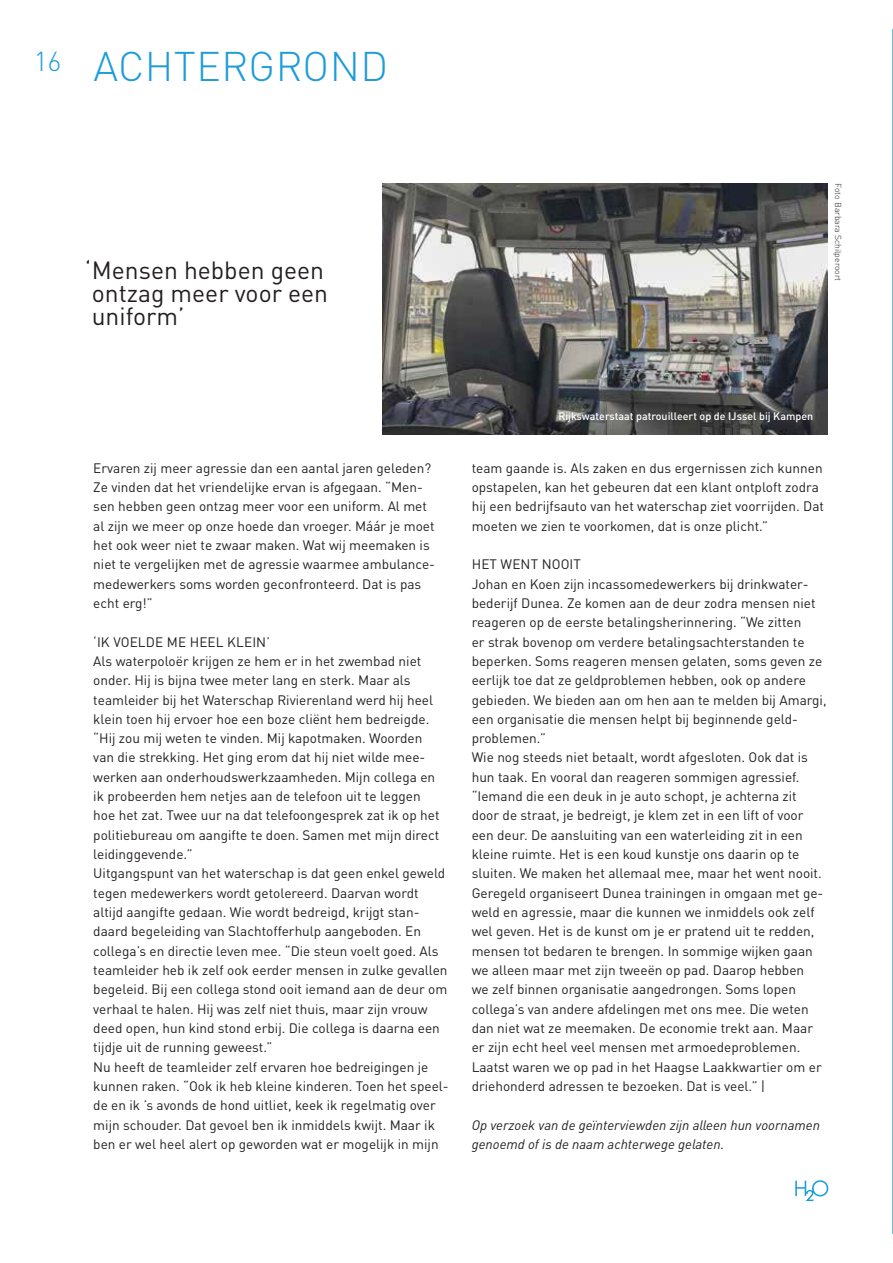
<style>
.page{position:relative;width:893px;height:1263px;background:#fff}
.page>*{position:absolute;margin:0;border:0;box-sizing:border-box;transform-origin:0 0}
.t1{font:300 40.95px "DIN Pro";letter-spacing:.01em;color:#1e9cd8}
.t2{font:24.6px/23px "DIN Pro";color:#231f20}
.t3{font:13.65px/19.4px "DIN Pro";color:#231f20}
.t4{font:italic 13.65px/19.4px "DIN Pro";color:#231f20}
.t5{font:500 10.8px "DIN Pro";color:#fff}
.t6{font:300 8.55px "DIN Pro";color:#231f20}
</style>
<div class="page">
<svg style="left:795px;top:1180px;width:33px;height:21px"></svg>
<img style="left:383px;top:183px;width:445px;height:252px">
<h1 class="t1" style="left:34px;top:43px;width:356px"><sup>16</sup> ACHTERGROND</h1>
<h2 class="t2" style="left:85px;top:262px;width:245px">‘Mensen hebben geen ontzag meer voor een uniform’</h2>
<p class="t6" style="left:843px;top:183px;width:100px;rotate:90deg">Foto Barbara Schilperoort</p>
<p class="t3" style="left:93px;top:460px;width:343px">Ervaren zij meer agressie dan een aantal jaren geleden?<br>Ze vinden dat het vriendelijke ervan is afgegaan. “Men&shy;sen hebben geen ontzag meer voor een uniform. Al met al zijn we meer op onze hoede dan vroeger. Máár je moet het ook weer niet te zwaar maken. Wat wij meemaken is niet te vergelijken met de agressie waarmee ambulance&shy;medewerkers soms worden geconfronteerd. Dat is pas echt erg!”</p>
<p class="t3" style="left:93px;top:634px;width:357px">‘IK VOELDE ME HEEL KLEIN’<br>Als waterpoloër krijgen ze hem er in het zwembad niet onder. Hij is bijna twee meter lang en sterk. Maar als teamleider bij het Waterschap Rivierenland werd hij heel klein toen hij ervoer hoe een boze cliënt hem bedreigde. “Hij zou mij weten te vinden. Mij kapotmaken. Woorden<br>van die strekking. Het ging erom dat hij niet wilde mee&shy;werken aan onderhoudswerkzaamheden. Mijn collega en ik probeerden hem netjes aan de telefoon uit te leggen<br>hoe het zat. Twee uur na dat telefoongesprek zat ik op het politiebureau om aangifte te doen. Samen met mijn direct leidinggevende.”<br>Uitgangspunt van het waterschap is dat geen enkel geweld tegen medewerkers wordt getolereerd. Daarvan wordt altijd aangifte gedaan. Wie wordt bedreigd, krijgt stan&shy;daard begeleiding van Slachtofferhulp aangeboden. En collega’s en directie leven mee. “Die steun voelt goed. Als teamleider heb ik zelf ook eerder mensen in zulke gevallen begeleid. Bij een collega stond ooit iemand aan de deur om verhaal te halen. Hij was zelf niet thuis, maar zijn vrouw deed open, hun kind stond erbij. Die collega is daarna een tijdje uit de running geweest.”<br>Nu heeft de teamleider zelf ervaren hoe bedreigingen je kunnen raken. “Ook ik heb kleine kinderen. Toen het speel&shy;de en ik ’s avonds de hond uitliet, keek ik regelmatig over mijn schouder. Dat gevoel ben ik inmiddels kwijt. Maar ik ben er wel heel alert op geworden wat er mogelijk in mijn</p>
<p class="t5" style="left:558px;top:412px;width:256px">Rijkswaterstaat patrouilleert op de IJssel bij Kampen</p>
<p class="t3" style="left:472px;top:460px;width:354px">team gaande is. Als zaken en dus ergernissen zich kunnen opstapelen, kan het gebeuren dat een klant ontploft zodra hij een bedrijfsauto van het waterschap ziet voorrijden. Dat moeten we zien te voorkomen, dat is onze plicht.”</p>
<p class="t3" style="left:472px;top:556px;width:356px">HET WENT NOOIT<br>Johan en Koen zijn incassomedewerkers bij drinkwater&shy;bederijf Dunea. Ze komen aan de deur zodra mensen niet reageren op de eerste betalingsherinnering. “We zitten<br>er strak bovenop om verdere betalingsachterstanden te beperken. Soms reageren mensen gelaten, soms geven ze eerlijk toe dat ze geldproblemen hebben, ook op andere gebieden. We bieden aan om hen aan te melden bij Amargi, een organisatie die mensen helpt bij beginnende geld&shy;problemen.”<br>Wie nog steeds niet betaalt, wordt afgesloten. Ook dat is hun taak. En vooral dan reageren sommigen agressief. “Iemand die een deuk in je auto schopt, je achterna zit door de straat, je bedreigt, je klem zet in een lift of voor een deur. De aansluiting van een waterleiding zit in een kleine ruimte. Het is een koud kunstje ons daarin op te sluiten. We maken het allemaal mee, maar het went nooit.<br>Geregeld organiseert Dunea trainingen in omgaan met ge&shy;weld en agressie, maar die kunnen we inmiddels ook zelf wel geven. Het is de kunst om je er pratend uit te redden, mensen tot bedaren te brengen. In sommige wijken gaan we alleen maar met zijn tweeën op pad. Daarop hebben<br>we zelf binnen organisatie aangedrongen. Soms lopen collega’s van andere afdelingen met ons mee. Die weten dan niet wat ze meemaken. De economie trekt aan. Maar er zijn echt heel veel mensen met armoedeproblemen.<br>Laatst waren we op pad in het Haagse Laakkwartier om er driehonderd adressen te bezoeken. Dat is veel.” |</p>
<p class="t4" style="left:472px;top:1117px;width:350px">Op verzoek van de geïnterviewden zijn alleen hun voornamen genoemd of is de naam achterwege gelaten.</p>
</div>
